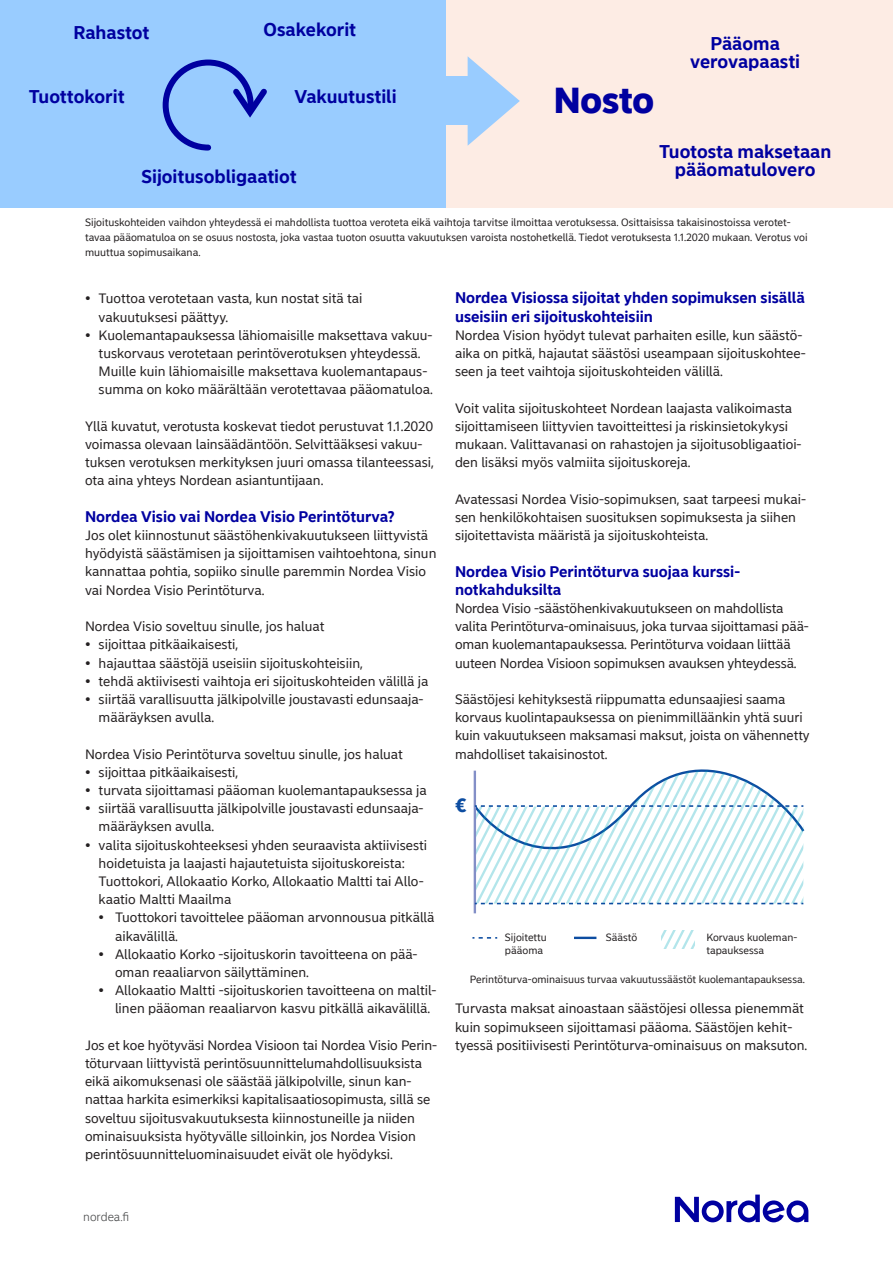
<style>
.page{position:relative;width:893px;height:1263px;background:#fff}
.page>*{position:absolute;margin:0;border:0;box-sizing:border-box;transform-origin:0 0}
.t1{font:900 36px "Nordea Sans Large";letter-spacing:-.005em;color:#0000a0}
.t2{font:900 19.2px "Nordea Sans Large";color:#0d4da1}
.t3{font:700 18px/18px "Nordea Sans Small";color:#0000a0;text-align:center}
.t4{font:700 15px/18.1px "Nordea Sans Small";color:#0000a0}
.t5{font:13.5px/18.1px "Nordea Sans Small";color:#231f20}
.t6{font:300 12px "Nordea Sans Small";color:#4b4c4d}
.t7{font:10.5px/12.5px "Nordea Sans Small";color:#231f20}
</style>
<div class="page">
<svg style="left:675px;top:1194px;width:133px;height:28px"></svg>
<hr style="left:474px;top:771px;width:2px;height:142px;background:#838fc7">
<svg style="left:472px;top:937px;width:25px;height:2px"></svg>
<svg style="left:473px;top:769px;width:331px;height:135px"></svg>
<svg style="left:662px;top:930px;width:33px;height:18px"></svg>
<hr style="left:574px;top:937px;width:22px;height:2px;background:#0d4da1">
<div style="left:0;top:0;width:446px;height:208px;background:#9cf"></div>
<div style="left:446px;top:0;width:447px;height:208px;background:#fdece4"></div>
<svg style="left:162px;top:59px;width:105px;height:92px"></svg>
<div style="left:412px;top:77px;width:57px;height:48px;background:#9cf"></div>
<svg style="left:468px;top:57px;width:52px;height:88px"></svg>
<h3 class="t3" style="left:73px;top:24px;width:78px">Rahastot</h3>
<h3 class="t3" style="left:29px;top:88px;width:97px">Tuottokorit</h3>
<h3 class="t3" style="left:264px;top:21px;width:94px">Osakekorit</h3>
<h3 class="t3" style="left:294px;top:88px;width:104px">Vakuutustili</h3>
<h3 class="t3" style="left:141px;top:168px;width:157px">Sijoitusobligaatiot</h3>
<h1 class="t1" style="left:554px;top:79px;width:101px">Nosto</h1>
<h3 class="t3" style="left:690px;top:35px;width:112px">Pääoma verovapaasti</h3>
<h3 class="t3" style="left:659px;top:143px;width:174px">Tuotosta maksetaan pääomatulovero</h3>
<p class="t7" style="left:85px;top:215px;width:724px;line-height:15px">Sijoituskohteiden vaihdon yhteydessä ei mahdollista tuottoa veroteta eikä vaihtoja tarvitse ilmoittaa verotuksessa. Osittaisissa takaisinostoissa verotet&shy;tavaa pääomatuloa on se osuus nostosta, joka vastaa tuoton osuutta vakuutuksen varoista nostohetkellä. Tiedot verotuksesta 1.1.2020 mukaan. Verotus voi muuttua sopimusaikana.</p>
<p class="t5" style="left:99px;top:290px;width:265px;text-indent:-14px">• Tuottoa verotetaan vasta, kun nostat sitä tai vakuutuksesi päättyy.</p>
<p class="t5" style="left:99px;top:326px;width:336px;text-indent:-14px">• Kuolemantapauksessa lähiomaisille maksettava vakuu&shy;tuskorvaus verotetaan perintöverotuksen yhteydessä.<br>Muille kuin lähiomaisille maksettava kuolemantapaus&shy;summa on koko määrältään verotettavaa pääomatuloa.</p>
<p class="t5" style="left:85px;top:417px;width:350px">Yllä kuvatut, verotusta koskevat tiedot perustuvat 1.1.2020 voimassa olevaan lainsäädäntöön. Selvittääksesi vakuu&shy;tuksen verotuksen merkityksen juuri omassa tilanteessasi, ota aina yhteys Nordean asiantuntijaan.</p>
<p class="t4" style="left:85px;top:508px;width:311px">Nordea Visio vai Nordea Visio Perintöturva?</p>
<p class="t5" style="left:85px;top:526px;width:353px">Jos olet kiinnostunut säästöhenkivakuutukseen liittyvistä hyödyistä säästämisen ja sijoittamisen vaihtoehtona, sinun kannattaa pohtia, sopiiko sinulle paremmin Nordea Visio vai Nordea Visio Perintöturva.</p>
<p class="t5" style="left:85px;top:617px;width:241px">Nordea Visio soveltuu sinulle, jos haluat</p>
<p class="t5" style="left:85px;top:636px;width:155px">• sijoittaa pitkäaikaisesti,</p>
<p class="t5" style="left:85px;top:654px;width:279px">• hajauttaa säästöjä useisiin sijoituskohteisiin,</p>
<p class="t5" style="left:85px;top:672px;width:345px">• tehdä aktiivisesti vaihtoja eri sijoituskohteiden välillä ja</p>
<p class="t5" style="left:99px;top:690px;width:326px;text-indent:-14px">• siirtää varallisuutta jälkipolville joustavasti edunsaaja&shy;määräyksen avulla.</p>
<p class="t5" style="left:85px;top:745px;width:319px">Nordea Visio Perintöturva soveltuu sinulle, jos haluat</p>
<p class="t5" style="left:85px;top:763px;width:155px">• sijoittaa pitkäaikaisesti,</p>
<p class="t5" style="left:85px;top:781px;width:343px">• turvata sijoittamasi pääoman kuolemantapauksessa ja</p>
<p class="t5" style="left:99px;top:799px;width:326px;text-indent:-14px">• siirtää varallisuutta jälkipolville joustavasti edunsaaja&shy;määräyksen avulla.</p>
<p class="t5" style="left:99px;top:836px;width:330px;text-indent:-14px">• valita sijoituskohteeksesi yhden seuraavista aktiivisesti hoidetuista ja laajasti hajautetuista sijoituskoreista:<br>Tuottokori, Allokaatio Korko, Allokaatio Maltti tai Allo&shy;kaatio Maltti Maailma</p>
<p class="t5" style="left:115px;top:909px;width:321px;text-indent:-16px">• Tuottokori tavoittelee pääoman arvonnousua pitkällä aikavälillä.</p>
<p class="t5" style="left:115px;top:945px;width:304px;text-indent:-16px">• Allokaatio Korko -sijoituskorin tavoitteena on pää&shy;oman reaaliarvon säilyttäminen.</p>
<p class="t5" style="left:115px;top:981px;width:323px;text-indent:-16px">• Allokaatio Maltti -sijoituskorien tavoitteena on maltil&shy;linen pääoman reaaliarvon kasvu pitkällä aikavälillä.</p>
<p class="t5" style="left:85px;top:1036px;width:354px">Jos et koe hyötyväsi Nordea Visioon tai Nordea Visio Perin&shy;töturvaan liittyvistä perintösuunnittelumahdollisuuksista eikä aikomuksenasi ole säästää jälkipolville, sinun kan&shy;nattaa harkita esimerkiksi kapitalisaatiosopimusta, sillä se soveltuu sijoitusvakuutuksesta kiinnostuneille ja niiden ominaisuuksista hyötyvälle silloinkin, jos Nordea Vision perintösuunnitteluominaisuudet eivät ole hyödyksi.</p>
<p class="t4" style="left:455px;top:289px;width:351px">Nordea Visiossa sijoitat yhden sopimuksen sisällä useisiin eri sijoituskohteisiin</p>
<p class="t5" style="left:455px;top:326px;width:352px">Nordea Vision hyödyt tulevat parhaiten esille, kun säästö&shy;aika on pitkä, hajautat säästösi useampaan sijoituskohtee&shy;seen ja teet vaihtoja sijoituskohteiden välillä.</p>
<p class="t5" style="left:455px;top:399px;width:348px">Voit valita sijoituskohteet Nordean laajasta valikoimasta sijoittamiseen liittyvien tavoitteittesi ja riskinsietokykysi mukaan. Valittavanasi on rahastojen ja sijoitusobligaatioi&shy;den lisäksi myös valmiita sijoituskoreja.</p>
<p class="t5" style="left:455px;top:490px;width:353px">Avatessasi Nordea Visio-sopimuksen, saat tarpeesi mukai&shy;sen henkilökohtaisen suosituksen sopimuksesta ja siihen sijoitettavista määristä ja sijoituskohteista.</p>
<p class="t4" style="left:455px;top:562px;width:287px">Nordea Visio Perintöturva suojaa kurssi&shy;notkahduksilta</p>
<p class="t5" style="left:455px;top:599px;width:355px">Nordea Visio -säästöhenkivakuutukseen on mahdollista valita Perintöturva-ominaisuus, joka turvaa sijoittamasi pää&shy;oman kuolemantapauksessa. Perintöturva voidaan liittää uuteen Nordea Visioon sopimuksen avauksen yhteydessä.</p>
<p class="t5" style="left:455px;top:690px;width:356px">Säästöjesi kehityksestä riippumatta edunsaajiesi saama korvaus kuolintapauksessa on pienimmilläänkin yhtä suuri kuin vakuutukseen maksamasi maksut, joista on vähennetty mahdolliset takaisinostot.</p>
<h2 class="t2" style="left:455px;top:794px;width:13px">€</h2>
<p class="t7" style="left:505px;top:932px;width:43px">Sijoitettu pääoma</p>
<p class="t7" style="left:606px;top:932px;width:33px">Säästö</p>
<p class="t7" style="left:706px;top:932px;width:92px">Korvaus kuoleman&shy;tapauksessa</p>
<p class="t7" style="left:470px;top:973px;width:336px">Perintöturva-ominaisuus turvaa vakuutussäästöt kuolemantapauksessa.</p>
<p class="t5" style="left:455px;top:1000px;width:354px">Turvasta maksat ainoastaan säästöjesi ollessa pienemmät kuin sopimukseen sijoittamasi pääoma. Säästöjen kehit&shy;tyessä positiivisesti Perintöturva-ominaisuus on maksuton.</p>
<p class="t6" style="left:83px;top:1209px;width:48px">nordea.fi</p>
</div>
